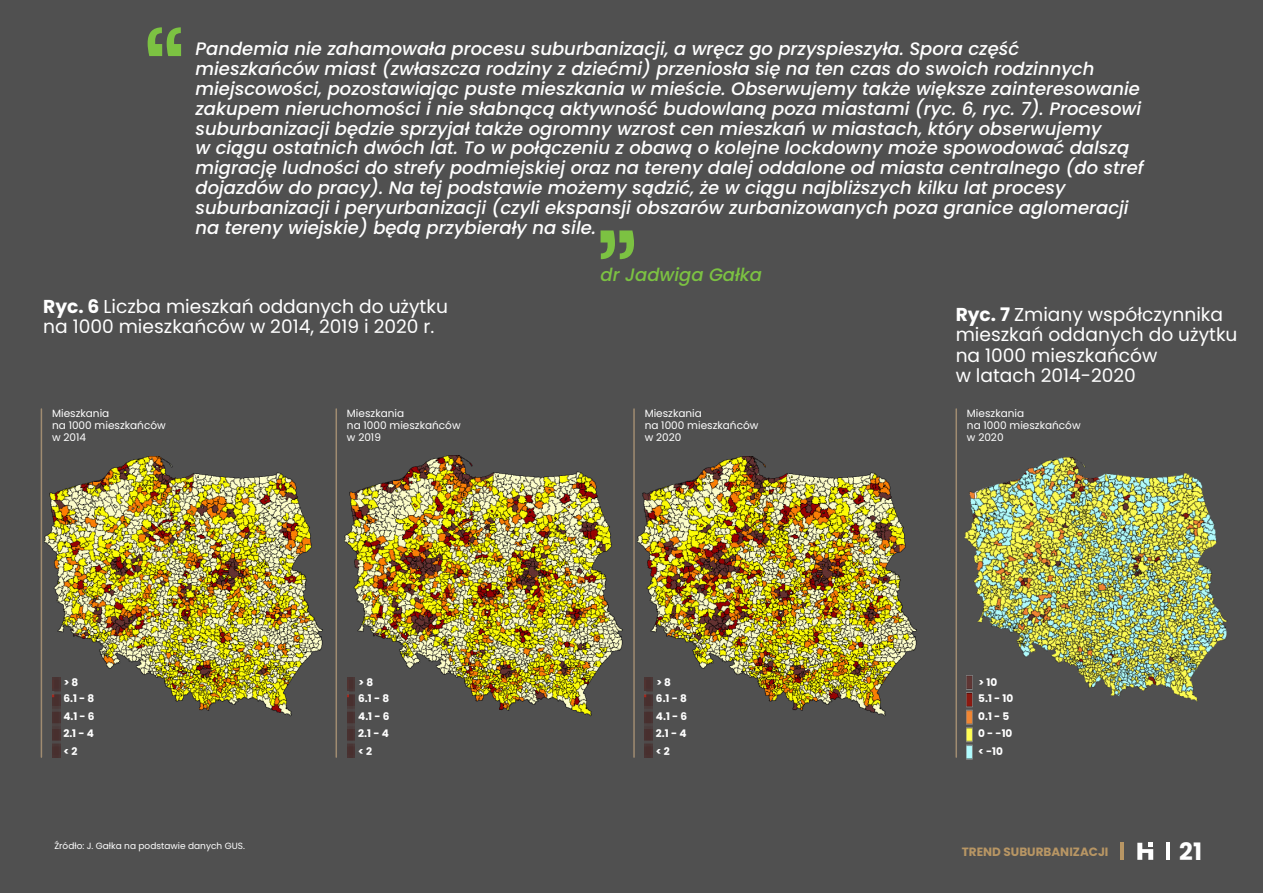
<style>
.page{position:relative;width:1263px;height:893px;background:#505050}
.page>*{position:absolute;margin:0;border:0;box-sizing:border-box;transform-origin:0 0}
.t1{font:700 24px "Poppins";color:#fff}
.t2{font:18.6px/20.5px "Poppins";color:#fff}
.t3{font:italic 500 18px/19.8px "Poppins";color:#fff}
.t4{font:italic 500 18px "Poppins";color:#7cc242}
.t5{font:700 12px "Poppins";color:#b89664}
.t6{font:10.5px/11.6px "Poppins";color:#fff}
.t7{font:700 10.5px/16.2px "Poppins";color:#fff}
.t8{font:9px "Poppins";color:#fff}
.s1{font-weight:700}
</style>
<div class="page">
<img style="left:44px;top:456px;width:279px;height:270px">
<img style="left:344px;top:456px;width:279px;height:260px">
<img style="left:964px;top:457px;width:264px;height:259px">
<img style="left:638px;top:456px;width:278px;height:270px">
<hr style="left:41px;top:409px;width:1px;height:348px;background:#a08c71">
<img style="left:52px;top:678px;width:8px;height:79px">
<hr style="left:335px;top:409px;width:2px;height:348px;background:#a08c71">
<img style="left:347px;top:678px;width:8px;height:79px">
<hr style="left:633px;top:409px;width:2px;height:348px;background:#a08c71">
<img style="left:645px;top:678px;width:8px;height:79px">
<hr style="left:955px;top:409px;width:2px;height:348px;background:#a08c71">
<img style="left:966px;top:675px;width:6px;height:84px">
<svg style="left:600px;top:230px;width:34px;height:29px"></svg>
<svg style="left:148px;top:27px;width:33px;height:29px"></svg>
<hr style="left:1166px;top:842px;width:3px;height:18px;background:#fff">
<svg style="left:1137px;top:842px;width:16px;height:18px"></svg>
<hr style="left:1120px;top:842px;width:4px;height:18px;background:#b89664">
<p class="t3" style="left:195px;top:39px;width:950px">Pandemia nie zahamowała procesu suburbanizacji, a wręcz go przyspieszyła. Spora część mieszkańców miast (zwłaszcza rodziny z dziećmi) przeniosła się na ten czas do swoich rodzinnych miejscowości, pozostawiając puste mieszkania w mieście. Obserwujemy także większe zainteresowanie zakupem nieruchomości i nie słabnącą aktywność budowlaną poza miastami (ryc. 6, ryc. 7). Procesowi suburbanizacji będzie sprzyjał także ogromny wzrost cen mieszkań w miastach, który obserwujemy<br>w ciągu ostatnich dwóch lat. To w połączeniu z obawą o kolejne lockdowny może spowodować dalszą migrację ludności do strefy podmiejskiej oraz na tereny dalej oddalone od miasta centralnego (do stref dojazdów do pracy). Na tej podstawie możemy sądzić, że w ciągu najbliższych kilku lat procesy suburbanizacji i peryurbanizacji (czyli ekspansji obszarów zurbanizowanych poza granice aglomeracji na tereny wiejskie) będą przybierały na sile.</p>
<p class="t4" style="left:600px;top:263px;width:163px">dr Jadwiga Gałka</p>
<p class="t2" style="left:43px;top:296px;width:406px"><span class="s1">Ryc. 6</span> Liczba mieszkań oddanych do użytku na 1000 mieszkańców w 2014, 2019 i 2020 r.</p>
<p class="t2" style="left:956px;top:304px;width:283px"><span class="s1">Ryc. 7</span> Zmiany współczynnika mieszkań oddanych do użytku na 1000 mieszkańców<br>w latach 2014-2020</p>
<p class="t6" style="left:52px;top:408px;width:115px">Mieszkania<br>na 1000 mieszkańców w 2014</p>
<p class="t6" style="left:347px;top:408px;width:115px">Mieszkania<br>na 1000 mieszkańców w 2019</p>
<p class="t6" style="left:645px;top:408px;width:115px">Mieszkania<br>na 1000 mieszkańców w 2020</p>
<p class="t6" style="left:967px;top:408px;width:115px">Mieszkania<br>na 1000 mieszkańców w 2020</p>
<p class="t7" style="left:63px;top:674px;width:32px">&gt;8<br>6.1-8</p>
<p class="t7" style="left:63px;top:708px;width:33px">4.1-6<br>2.1-4</p>
<p class="t7" style="left:63px;top:743px;width:16px">&lt;2</p>
<p class="t8" style="left:54px;top:839px;width:192px">Źródło: J. Gałka na podstawie danych GUS.</p>
<p class="t7" style="left:358px;top:674px;width:32px">&gt;8<br>6.1-8</p>
<p class="t7" style="left:358px;top:708px;width:33px">4.1-6<br>2.1-4</p>
<p class="t7" style="left:358px;top:743px;width:16px">&lt;2</p>
<p class="t7" style="left:656px;top:674px;width:32px">&gt;8<br>6.1-8</p>
<p class="t7" style="left:656px;top:708px;width:33px">4.1-6<br>2.1-4</p>
<p class="t7" style="left:656px;top:743px;width:16px">&lt;2</p>
<p class="t7" style="left:978px;top:674px;width:37px">&gt;10<br>5.1 - 10</p>
<p class="t7" style="left:978px;top:708px;width:36px">0.1-5<br>0--10</p>
<p class="t7" style="left:978px;top:743px;width:26px">&lt; -10</p>
<p class="t5" style="left:962px;top:844px;width:148px">TREND SUBURBANIZACJI</p>
<h1 class="t1" style="left:1179px;top:834px;width:24px">21</h1>
</div>
